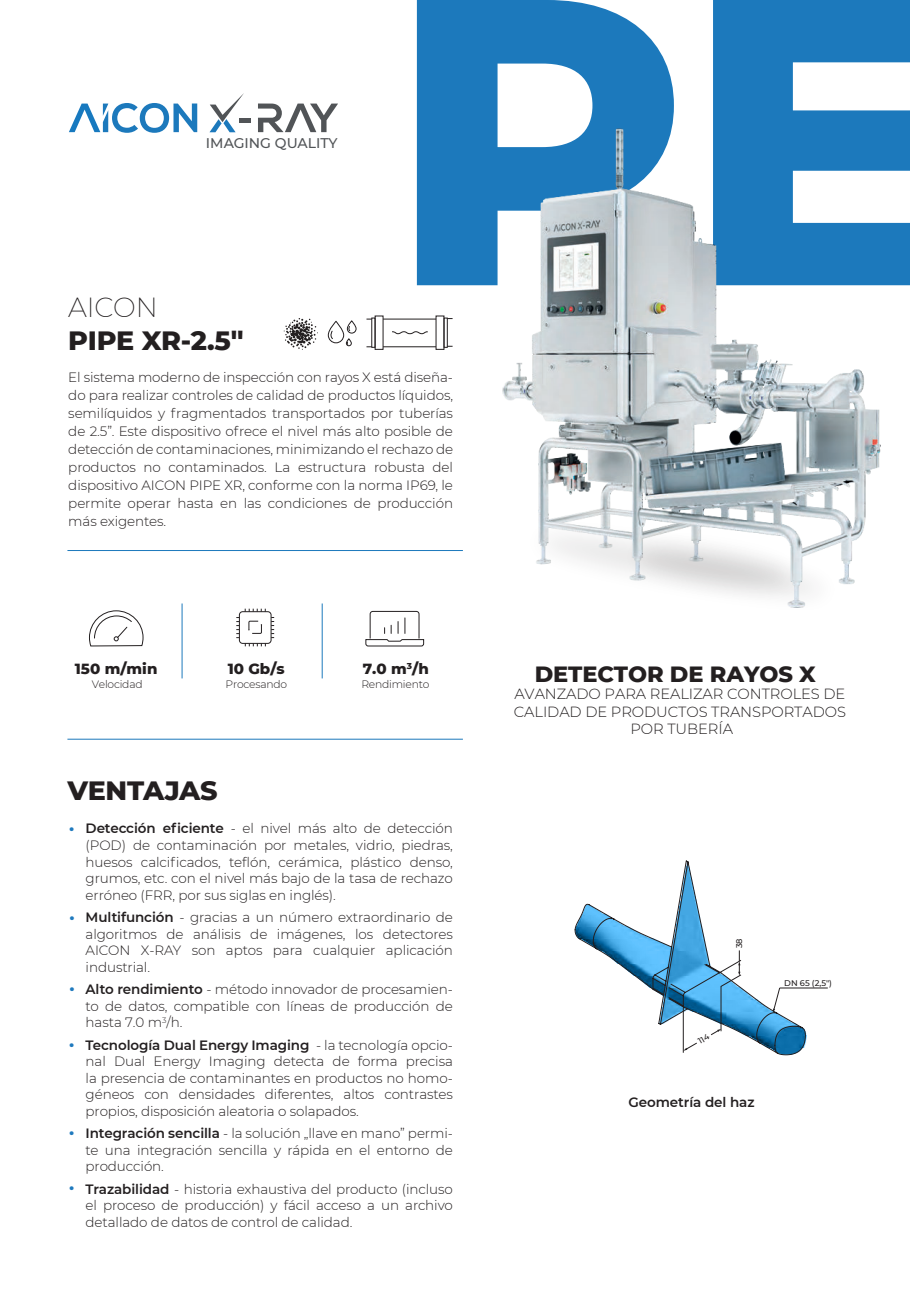
<style>
.page{position:relative;width:910px;height:1289px;background:#fff}
.page>*{position:absolute;margin:0;border:0;box-sizing:border-box;transform-origin:0 0}
.t1{font:800 27px/32.4px "Montserrat";letter-spacing:-.015em;color:#231f20}
.t2{font:800 22.5px "Montserrat";letter-spacing:-.005em;color:#231f20}
.t3{font:800 15px "Montserrat";color:#231f20}
.t4{font:300 14.7px/17.7px "Montserrat";letter-spacing:-.005em;color:#231f20;text-align:center}
.t5{font:500 13.95px "Montserrat";color:#515457}
.t6{font:300 13.5px/16.5px "Montserrat";letter-spacing:-.005em;color:#231f20;text-align:justify}
.t7{font:600 13.5px "Montserrat";letter-spacing:-.005em;color:#231f20}
.t8{font:800 13.5px "Montserrat";color:#1f7abe}
.t9{font:300 10.8px "Montserrat";letter-spacing:-.02em;color:#231f20}
.t10{font:500 8.25px "Montserrat";color:#231f20}
.s1{font-weight:200}
.s2{font-size:28.05px}
.s3{font-weight:600}
</style>
<div class="page">
<hr style="left:239px;top:118px;width:11px;height:4px;background:#515457">
<svg style="left:258px;top:103px;width:42px;height:29px"></svg>
<svg style="left:210px;top:93px;width:34px;height:39px"></svg>
<svg style="left:69px;top:103px;width:128px;height:30px"></svg>
<hr style="left:780px;top:987px;width:48px;height:1px;background:#231f20">
<svg style="left:284px;top:318px;width:16px;height:31px"></svg>
<hr style="left:182px;top:603px;width:1px;height:75px;background:#1c79bc">
<hr style="left:67px;top:550px;width:396px;height:1px;background:#1c79bc">
<hr style="left:67px;top:738px;width:396px;height:1px;background:#1c79bc">
<svg style="left:89px;top:610px;width:54px;height:36px"></svg>
<div style="left:239px;top:611px;width:32px;height:32px;border:1px solid #231f20;border-radius:3px"></div>
<svg style="left:245px;top:608px;width:21px;height:3px"></svg>
<svg style="left:236px;top:617px;width:3px;height:21px"></svg>
<svg style="left:245px;top:617px;width:29px;height:29px"></svg>
<img style="left:300px;top:0;width:610px;height:933px">
<svg style="left:575px;top:860px;width:231px;height:195px"></svg>
<p class="t5" style="left:206px;top:136px;width:133px">IMAGING QUALITY</p>
<h1 class="t1" style="left:68px;top:290px;width:177px"><span class="s1">AICON<br></span>PIPE XR-2.5<span class="s2">''</span></h1>
<p class="t6" style="left:68px;top:369px;width:386px;line-height:18px">El sistema moderno de inspección con rayos X está diseña&shy;do para realizar controles de calidad de productos líquidos, semilíquidos y fragmentados transportados por tuberías de 2.5”. Este dispositivo ofrece el nivel más alto posible de detección de contaminaciones, minimizando el rechazo de productos no contaminados. La estructura robusta del dispositivo AICON PIPE XR, conforme con la norma IP69, le permite operar hasta en las condiciones de producción más exigentes.</p>
<p class="t3" style="left:228px;top:660px;width:59px">10 Gb/s</p>
<p class="t3" style="left:363px;top:660px;width:67px">7.0 m<sup>3</sup>/h</p>
<p class="t3" style="left:75px;top:660px;width:84px">150 m/min</p>
<p class="t9" style="left:92px;top:678px;width:52px">Velocidad</p>
<p class="t9" style="left:361px;top:678px;width:69px">Rendimiento</p>
<p class="t9" style="left:226px;top:678px;width:63px">Procesando</p>
<h1 class="t1" style="left:68px;top:773px;width:152px">VENTAJAS</h1>
<p class="t6" style="left:86px;top:820px;width:369px"><span class="s3">Detección eficiente</span> - el nivel más alto de detección (POD) de contaminación por metales, vidrio, piedras, huesos calcificados, teflón, cerámica, plástico denso, grumos, etc. con el nivel más bajo de la tasa de rechazo erróneo (FRR, por sus siglas en inglés).</p>
<p class="t6" style="left:86px;top:909px;width:369px"><span class="s3">Multifunción</span> - gracias a un número extraordinario de algoritmos de análisis de imágenes, los detectores AICON X-RAY son aptos para cualquier aplicación industrial.</p>
<p class="t6" style="left:86px;top:981px;width:369px"><span class="s3">Alto rendimiento</span> - método innovador de procesamien&shy;to de datos, compatible con líneas de producción de hasta 7.0 m<sup>3</sup>/h.</p>
<p class="t6" style="left:86px;top:1036px;width:369px"><span class="s3">Tecnología Dual Energy Imaging</span> - la tecnología opcio&shy;nal Dual Energy Imaging detecta de forma precisa la presencia de contaminantes en productos no homo&shy;géneos con densidades diferentes, altos contrastes propios, disposición aleatoria o solapados.</p>
<p class="t6" style="left:86px;top:1125px;width:369px"><span class="s3">Integración sencilla</span> - la solución „llave en mano” permi&shy;te una integración sencilla y rápida en el entorno de producción.</p>
<p class="t6" style="left:86px;top:1180px;width:369px"><span class="s3">Trazabilidad</span> - historia exhaustiva del producto (incluso el proceso de producción) y fácil acceso a un archivo detallado de datos de control de calidad.</p>
<p class="t8" style="left:69px;top:820px;width:7px">ï</p>
<p class="t8" style="left:69px;top:909px;width:7px">ï</p>
<p class="t8" style="left:69px;top:980px;width:7px">ï</p>
<p class="t8" style="left:69px;top:1036px;width:7px">ï</p>
<p class="t8" style="left:69px;top:1125px;width:7px">ï</p>
<p class="t8" style="left:69px;top:1180px;width:7px">ï</p>
<h2 class="t2" style="left:535px;top:661px;width:283px">DETECTOR DE RAYOS X</h2>
<p class="t4" style="left:514px;top:685px;width:334px">AVANZADO PARA REALIZAR CONTROLES DE<br>CALIDAD DE PRODUCTOS TRANSPORTADOS<br>POR TUBERÍA</p>
<p class="t10" style="left:735px;top:948px;width:12px;rotate:-90deg">38</p>
<p class="t10" style="left:784px;top:979px;width:49px">DN 65 (2,5")</p>
<p class="t7" style="left:628px;top:1094px;width:128px">Geometría del haz</p>
</div>
